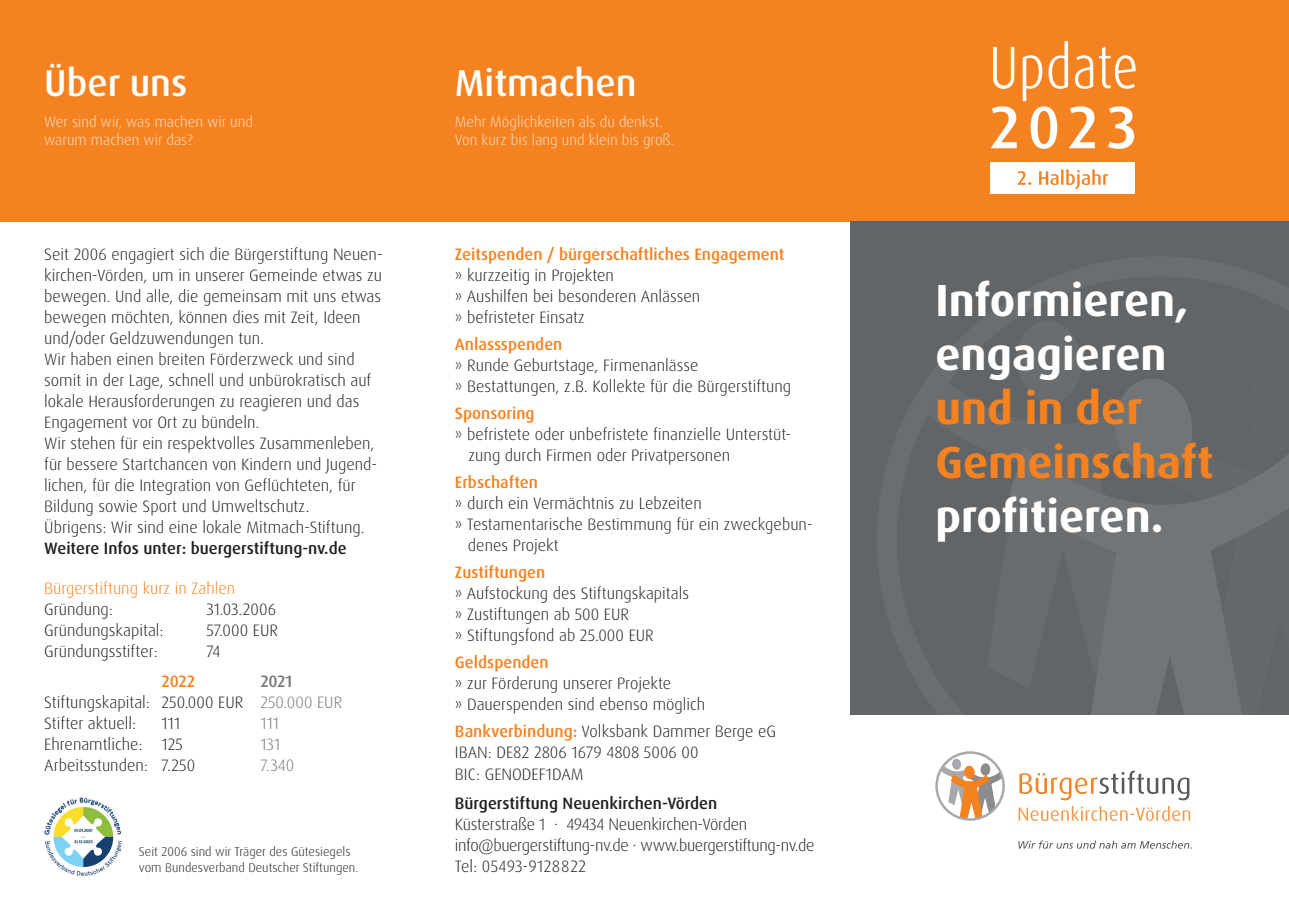
<style>
.page{position:relative;width:1289px;height:919px;background:#fff}
.page>*{position:absolute;margin:0;border:0;box-sizing:border-box;transform-origin:0 0}
.t1{font:700 45px/54px "Dax OT";color:#fff}
.t2{font:700 45px/54px "Dax OT";color:#f58220}
.t3{font:500 37.5px "Dax OT";color:#fff}
.t4{font:300 16.5px/21px "Dax OT";color:#231f20}
.t5{font:300 16.5px/21px "Dax OT";letter-spacing:-.02em;color:#231f20}
.t6{font:500 16.5px "Dax OT";color:#f58220}
.t7{font:500 16.5px "Dax OT";color:#231f20}
.t8{font:300 16.5px "Dax OT";color:#f58220}
.t9{font:300 16.5px "Dax OT";color:#76787b}
.t10{font:300 15px/18px "Dax OT";color:#fee1c8}
.t11{font:300 12.75px/16.5px "Dax OT";color:#231f20}
.s1{font-weight:500;color:#76787b}
.s2{color:#76787b}
.s3{font-weight:500;color:#f58220}
</style>
<div class="page">
<div style="left:0;top:0;width:1288px;height:221px;background:#f58220"></div>
<div style="left:850px;top:221px;width:438px;height:493px;background:#616568"></div>
<svg style="left:1010px;top:379px;width:278px;height:335px"></svg>
<div style="left:952px;top:758px;width:8px;height:11px;background:#a8a9ad;border-radius:50%"></div>
<div style="left:952px;top:758px;width:8px;height:11px;border:1px solid #a8a9ad;border-radius:50%"></div>
<svg style="left:941px;top:763px;width:62px;height:56px"></svg>
<div style="left:964px;top:766px;width:10px;height:12px;background:#f58220;border-radius:50%"></div>
<div style="left:964px;top:765px;width:10px;height:13px;border:1px solid #f58220;border-radius:50%"></div>
<div style="left:935px;top:751px;width:69px;height:69px;border:2px solid #a8a9ad;border-radius:50%"></div>
<svg style="left:1018px;top:770px;width:172px;height:50px"></svg>
<svg style="left:1018px;top:840px;width:173px;height:8px"></svg>
<img style="left:44px;top:797px;width:78px;height:78px">
<svg style="left:990px;top:41px;width:145px;height:108px"></svg>
<div style="left:990px;top:162px;width:144px;height:32px;background:#fff"></div>
<svg style="left:1017px;top:169px;width:91px;height:20px"></svg>
<h2 class="t3" style="left:44px;top:59px;width:145px">Über uns</h2>
<h2 class="t3" style="left:455px;top:59px;width:183px">Mitmachen</h2>
<p class="t10" style="left:455px;top:112px;width:221px">Mehr Möglichkeiten als du denkst.<br>Von kurz bis lang und klein bis groß.</p>
<p class="t10" style="left:44px;top:112px;width:210px">Wer sind wir, was machen wir und warum machen wir das?</p>
<p class="t4" style="left:44px;top:244px;width:340px">Seit 2006 engagiert sich die Bürgerstiftung Neuen&shy;kirchen-Vörden, um in unserer Gemeinde etwas zu bewegen. Und alle, die gemeinsam mit uns etwas bewegen möchten, können dies mit Zeit, Ideen und/oder Geldzuwendungen tun.<br>Wir haben einen breiten Förderzweck und sind somit in der Lage, schnell und unbürokratisch auf lokale Herausforderungen zu reagieren und das Engagement vor Ort zu bündeln.<br>Wir stehen für ein respektvolles Zusammenleben, für bessere Startchancen von Kindern und Jugend&shy;lichen, für die Integration von Geflüchteten, für Bildung sowie Sport und Umweltschutz.<br>Übrigens: Wir sind eine lokale Mitmach-Stiftung.</p>
<p class="t7" style="left:44px;top:538px;width:304px">Weitere Infos unter: buergerstiftung-nv.de</p>
<p class="t8" style="left:44px;top:578px;width:193px">Bürgerstiftung kurz in Zahlen</p>
<p class="t4" style="left:44px;top:599px;width:70px">Gründung:</p>
<p class="t4" style="left:206px;top:599px;width:71px">31.03.2006</p>
<p class="t4" style="left:44px;top:620px;width:121px">Gründungskapital:</p>
<p class="t4" style="left:206px;top:620px;width:73px">57.000 EUR</p>
<p class="t4" style="left:44px;top:641px;width:115px">Gründungsstifter:</p>
<p class="t4" style="left:206px;top:641px;width:16px">74</p>
<p class="t6" style="left:161px;top:671px;width:35px">2022</p>
<p class="t4" style="left:44px;top:671px;width:299px;text-indent:216px"><span class="s1">2021<br></span>Stiftungskapital: 250.000 EUR <span class="s2">250.000 EUR<br></span>Stifter aktuell:</p>
<p class="t4" style="left:161px;top:713px;width:20px">111</p>
<p class="t9" style="left:260px;top:713px;width:20px">111</p>
<p class="t4" style="left:44px;top:734px;width:140px">Ehrenamtliche: 125</p>
<p class="t9" style="left:260px;top:734px;width:22px">131</p>
<p class="t4" style="left:44px;top:755px;width:152px">Arbeitsstunden: 7.250</p>
<p class="t9" style="left:260px;top:755px;width:36px">7.340</p>
<p class="t11" style="left:139px;top:843px;width:221px">Seit 2006 sind wir Träger des Gütesiegels vom Bundesverband Deutscher Stiftungen.</p>
<p class="t6" style="left:455px;top:244px;width:331px">Zeitspenden / bürgerschaftliches Engagement</p>
<p class="t4" style="left:455px;top:265px;width:247px">» kurzzeitig in Projekten<br>» Aushilfen bei besonderen Anlässen » befristeter Einsatz</p>
<p class="t6" style="left:455px;top:334px;width:109px">Anlassspenden</p>
<p class="t4" style="left:455px;top:355px;width:338px">» Runde Geburtstage, Firmenanlässe<br>» Bestattungen, z.B. Kollekte für die Bürgerstiftung</p>
<p class="t6" style="left:455px;top:403px;width:81px">Sponsoring</p>
<p class="t4" style="left:468px;top:424px;width:324px;text-indent:-14px">» befristete oder unbefristete finanzielle Unterstüt&shy;zung durch Firmen oder Privatpersonen</p>
<p class="t6" style="left:455px;top:472px;width:85px">Erbschaften</p>
<p class="t4" style="left:455px;top:493px;width:248px">» durch ein Vermächtnis zu Lebzeiten</p>
<p class="t4" style="left:455px;top:514px;width:359px">» Testamentarische Bestimmung für ein zweckgebun-</p>
<p class="t4" style="left:468px;top:535px;width:92px">denes Projekt</p>
<p class="t6" style="left:455px;top:562px;width:92px">Zustiftungen</p>
<p class="t4" style="left:455px;top:583px;width:236px">» Aufstockung des Stiftungskapitals » Zustiftungen ab 500 EUR<br>» Stiftungsfond ab 25.000 EUR</p>
<p class="t6" style="left:455px;top:652px;width:95px">Geldspenden</p>
<p class="t4" style="left:455px;top:673px;width:252px">» zur Förderung unserer Projekte<br>» Dauerspenden sind ebenso möglich</p>
<p class="t4" style="left:455px;top:721px;width:323px"><span class="s3">Bankverbindung:</span> Volksbank Dammer Berge eG<br>IBAN: DE82 2806 1679 4808 5006 00<br>BIC: GENODEF1DAM</p>
<p class="t7" style="left:455px;top:793px;width:264px">Bürgerstiftung Neuenkirchen-Vörden</p>
<p class="t5" style="left:455px;top:814px;width:361px">Küsterstraße 1 · 49434 Neuenkirchen-Vörden info@buergerstiftung-nv.de · www.buergerstiftung-nv.de<br>Tel: 05493-9128822</p>
<h1 class="t1" style="left:935px;top:273px;width:254px">Informieren, engagieren</h1>
<h1 class="t2" style="left:935px;top:381px;width:280px">und in der<br>Gemeinschaft</h1>
<h1 class="t1" style="left:935px;top:489px;width:230px">profitieren.</h1>
</div>
